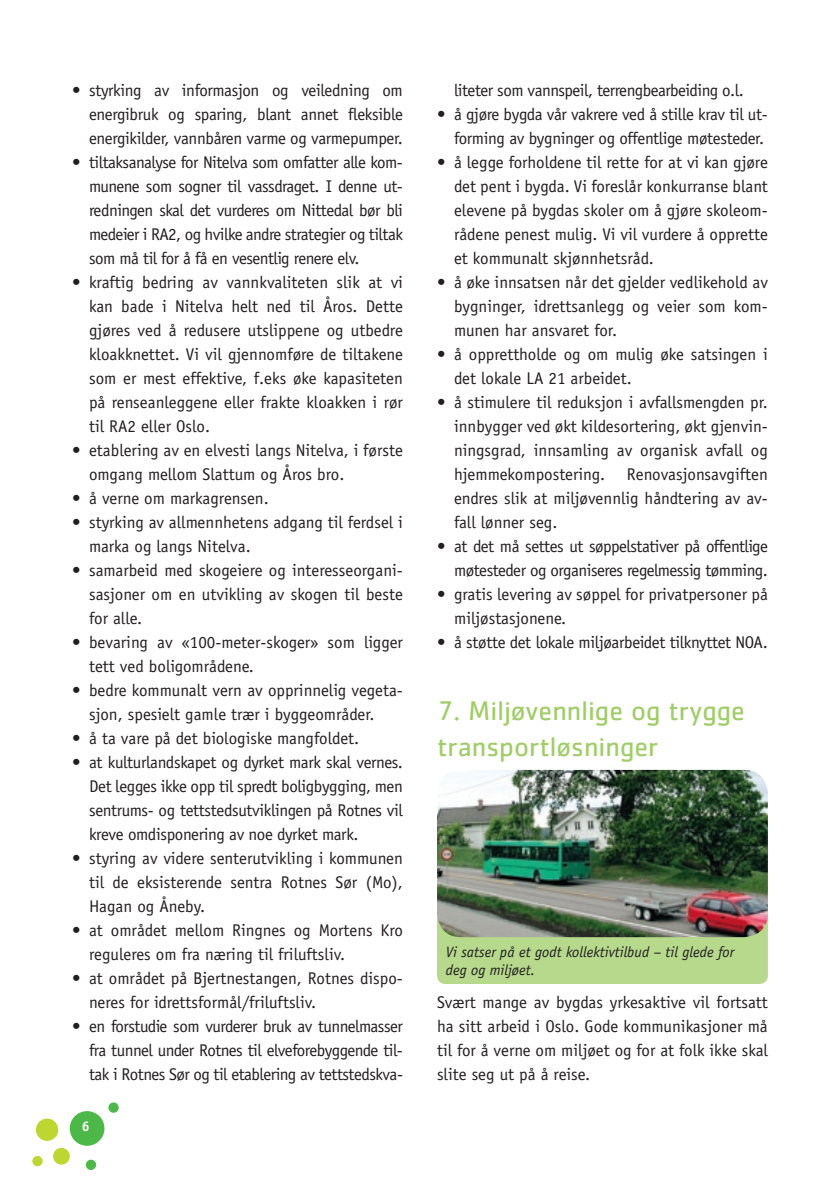
<style>
.page{position:relative;width:840px;height:1191px;background:#fff}
.page>*{position:absolute;margin:0;border:0;box-sizing:border-box;transform-origin:0 0}
.t1{font:28px/36px "Cachet";color:#9fce66}
.t2{font:17px/24px "Officina Sans";color:#231f20;text-align:justify}
.t3{font:17px/24px "Officina Sans";letter-spacing:-.02em;color:#231f20;text-align:right}
.t4{font:17px/24px "Officina Sans";letter-spacing:-.03em;color:#231f20;text-align:right}
.t5{font:italic 15px/18px "Officina Sans";color:#231f20}
.t6{font:700 14px "Officina Sans";color:#fff}
</style>
<div class="page">
<div style="left:70px;top:1111px;width:34px;height:34px;background:#4cb848;border-radius:50%"></div>
<div style="left:86px;top:1159px;width:10px;height:11px;background:#4cb848;border-radius:50%"></div>
<div style="left:108px;top:1102px;width:11px;height:10px;background:#4cb848;border-radius:50%"></div>
<div style="left:32px;top:1156px;width:11px;height:10px;background:#bed630;border-radius:50%"></div>
<div style="left:53px;top:1147px;width:17px;height:17px;background:#bed630;border-radius:50%"></div>
<div style="left:36px;top:1118px;width:22px;height:22px;background:#bed630;border-radius:50%"></div>
<div style="left:437px;top:899px;width:330px;height:85px;background:#b6d98c;border-radius:9px"></div>
<img style="left:437px;top:770px;width:330px;height:167px;border-radius:24px">
<p class="t2" style="left:89px;top:78px;width:315px;text-indent:-17px">• styrking av informasjon og veiledning om energibruk og sparing, blant annet fleksible energikilder, vannbåren varme og varmepumper.</p>
<p class="t2" style="left:89px;top:150px;width:315px;text-indent:-17px">• tiltaksanalyse for Nitelva som omfatter alle kom&shy;munene som sogner til vassdraget. I denne ut&shy;redningen skal det vurderes om Nittedal bør bli medeier i RA2, og hvilke andre strategier og tiltak som må til for å få en vesentlig renere elv.</p>
<p class="t2" style="left:89px;top:270px;width:315px;text-indent:-17px">• kraftig bedring av vannkvaliteten slik at vi kan bade i Nitelva helt ned til Åros. Dette gjøres ved å redusere utslippene og utbedre kloakknettet. Vi vil gjennomføre de tiltakene som er mest effektive, f.eks øke kapasiteten på renseanleggene eller frakte kloakken i rør til RA2 eller Oslo.</p>
<p class="t2" style="left:89px;top:438px;width:315px;text-indent:-17px">• etablering av en elvesti langs Nitelva, i første omgang mellom Slattum og Åros bro.</p>
<p class="t2" style="left:72px;top:486px;width:198px">• å verne om markagrensen.</p>
<p class="t2" style="left:89px;top:510px;width:315px;text-indent:-17px">• styrking av allmennhetens adgang til ferdsel i marka og langs Nitelva.</p>
<p class="t2" style="left:89px;top:558px;width:315px;text-indent:-17px">• samarbeid med skogeiere og interesseorgani&shy;sasjoner om en utvikling av skogen til beste for alle.</p>
<p class="t2" style="left:89px;top:630px;width:315px;text-indent:-17px">• bevaring av «100-meter-skoger» som ligger tett ved boligområdene.</p>
<p class="t2" style="left:89px;top:678px;width:315px;text-indent:-17px">• bedre kommunalt vern av opprinnelig vegeta&shy;sjon, spesielt gamle trær i byggeområder.</p>
<p class="t2" style="left:72px;top:726px;width:288px">• å ta vare på det biologiske mangfoldet.</p>
<p class="t2" style="left:89px;top:750px;width:315px;text-indent:-17px">• at kulturlandskapet og dyrket mark skal vernes.<br>Det legges ikke opp til spredt boligbygging, men sentrums- og tettstedsutviklingen på Rotnes vil kreve omdisponering av noe dyrket mark.</p>
<p class="t2" style="left:89px;top:846px;width:315px;text-indent:-17px">• styring av videre senterutvikling i kommunen til de eksisterende sentra Rotnes Sør (Mo), Hagan og Åneby.</p>
<p class="t2" style="left:89px;top:918px;width:315px;text-indent:-17px">• at området mellom Ringnes og Mortens Kro reguleres om fra næring til friluftsliv.</p>
<p class="t2" style="left:89px;top:966px;width:315px;text-indent:-17px">• at området på Bjertnestangen, Rotnes dispo&shy;neres for idrettsformål/friluftsliv.</p>
<p class="t2" style="left:89px;top:1014px;width:315px;text-indent:-17px">• en forstudie som vurderer bruk av tunnelmasser fra tunnel under Rotnes til elveforebyggende til&shy;tak i Rotnes Sør og til etablering av tettstedskva-</p>
<p class="t6" style="left:82px;top:1117px;width:9px">6</p>
<p class="t4" style="left:454px;top:78px;width:291px">liteter som vannspeil, terrengbearbeiding o.l.</p>
<p class="t3" style="left:437px;top:102px;width:332px">• å gjøre bygda vår vakrere ved å stille krav til ut&shy;forming av bygninger og offentlige møtesteder.</p>
<p class="t2" style="left:454px;top:150px;width:315px;text-indent:-17px">• å legge forholdene til rette for at vi kan gjøre det pent i bygda. Vi foreslår konkurranse blant elevene på bygdas skoler om å gjøre skoleom&shy;rådene penest mulig. Vi vil vurdere å opprette et kommunalt skjønnhetsråd.</p>
<p class="t2" style="left:454px;top:270px;width:315px;text-indent:-17px">• å øke innsatsen når det gjelder vedlikehold av bygninger, idrettsanlegg og veier som kom&shy;munen har ansvaret for.</p>
<p class="t2" style="left:454px;top:342px;width:315px;text-indent:-17px">• å opprettholde og om mulig øke satsingen i det lokale LA 21 arbeidet.</p>
<p class="t2" style="left:454px;top:390px;width:315px;text-indent:-17px">• å stimulere til reduksjon i avfallsmengden pr. innbygger ved økt kildesortering, økt gjenvin&shy;ningsgrad, innsamling av organisk avfall og hjemmekompostering.</p>
<p class="t2" style="left:454px;top:462px;width:315px;text-indent:173px">Renovasjonsavgiften endres slik at miljøvennlig håndtering av av&shy;fall lønner seg.</p>
<p class="t4" style="left:437px;top:534px;width:332px">• at det må settes ut søppelstativer på offentlige møtesteder og organiseres regelmessig tømming.</p>
<p class="t2" style="left:454px;top:582px;width:315px;text-indent:-17px">• gratis levering av søppel for privatpersoner på miljøstasjonene.</p>
<p class="t3" style="left:437px;top:630px;width:332px">• å støtte det lokale miljøarbeidet tilknyttet NOA.</p>
<h1 class="t1" style="left:437px;top:692px;width:309px">7. Miljøvennlige og trygge transportløsninger</h1>
<p class="t5" style="left:445px;top:943px;width:290px">Vi satser på et godt kollektivtilbud – til glede for deg og miljøet.</p>
<p class="t2" style="left:437px;top:990px;width:332px">Svært mange av bygdas yrkesaktive vil fortsatt ha sitt arbeid i Oslo. Gode kommunikasjoner må til for å verne om miljøet og for at folk ikke skal slite seg ut på å reise.</p>
</div>
